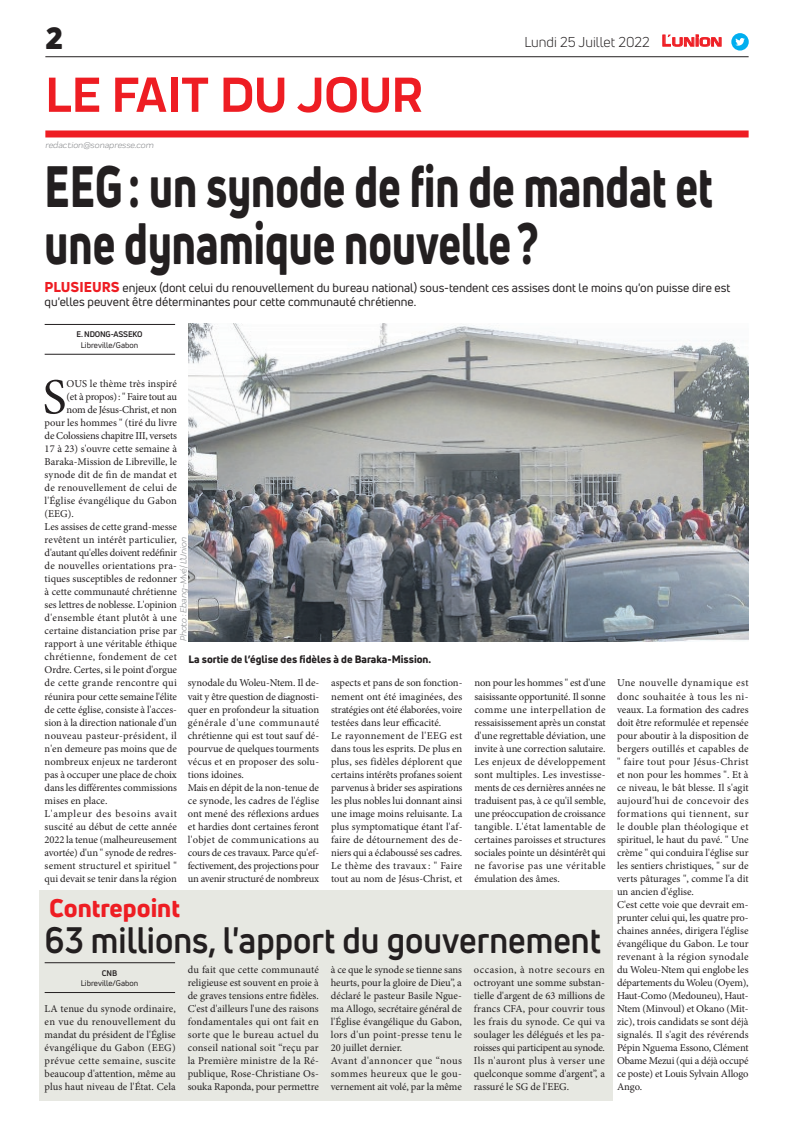
<style>
.page{position:relative;width:794px;height:1129px;background:#fff}
.page>*{position:absolute;margin:0;border:0;box-sizing:border-box;transform-origin:0 0}
.t1{font:800 57px/57px "Uni Neue";color:#231f20;scale:.75 1}
.t2{font:700 51px "Praktika";color:#ee1d23}
.t3{font:50.5px "Minion Pro";color:#231f20}
.t4{font:700 36px "Uni Neue";color:#231f20;scale:.93 1}
.t5{font:900 30px "Uni Neue";color:#231f20}
.t6{font:800 25px "Uni Neue";color:#ee1d23}
.t7{font:14px "Uni Neue";color:#231f20}
.t8{font:12px/14.4px "Uni Neue";color:#231f20}
.t9{font:10.5px/13px "Minion Pro";color:#231f20;text-align:justify}
.t10{font:10.5px "Minion Pro";letter-spacing:.02em;color:#231f20}
.t11{font:10.5px "Minion Pro";letter-spacing:-.02em;color:#231f20}
.t12{font:10.5px "Minion Pro";letter-spacing:.03em;color:#231f20}
.t13{font:800 10.5px "Uni Neue";color:#231f20}
.t14{font:10.5px "Minion Pro";letter-spacing:.025em;color:#231f20}
.t15{font:10.5px "Minion Pro";letter-spacing:-.03em;color:#231f20}
.t16{font:10.5px "Minion Pro";letter-spacing:.06em;color:#231f20}
.t17{font:10.5px "Minion Pro";letter-spacing:-.025em;color:#231f20}
.t18{font:italic 9px "Praktika";color:#818386}
.t19{font:8px "Uni Neue";color:#231f20}
.t20{font:700 8px "Uni Neue";letter-spacing:-.02em;color:#231f20}
.s1{font-family:"Eurostile";font-weight:600;font-size:14.9px;color:#ee1d23}
.s2{font-family:"Eurostile";font-weight:600;font-size:11.4px;color:#ee1d23}
.s3{font-weight:800;font-size:14px;color:#ee1d23}
</style>
<div class="page">
<div style="left:39px;top:890px;width:573px;height:210px;background:#e7e8e2"></div>
<hr style="left:45px;top:56px;width:703px;height:1px;background:#231f20">
<div style="left:45px;top:130px;width:703px;height:7px;background:#ee1d23"></div>
<svg style="left:662px;top:34px;width:60px;height:13px"></svg>
<div style="left:731px;top:33px;width:17px;height:18px;background:#00aeef;border-radius:50%"></div>
<svg style="left:735px;top:38px;width:10px;height:8px"></svg>
<hr style="left:45px;top:991px;width:130px;height:1px;background:#231f20">
<hr style="left:45px;top:962px;width:130px;height:1px;background:#231f20">
<hr style="left:45px;top:353px;width:130px;height:1px;background:#231f20">
<hr style="left:45px;top:324px;width:130px;height:1px;background:#231f20">
<img style="left:189px;top:323px;width:559px;height:318px">
<h3 class="t5" style="left:45px;top:17px;width:19px">2</h3>
<h2 class="t2" style="left:45px;top:54px;width:378px">LE FAIT DU JOUR</h2>
<p class="t18" style="left:45px;top:138px;width:110px">redaction@sonapresse.com</p>
<h3 class="t7" style="left:524px;top:33px;width:199px">Lundi 25 Juillet 2022 <span class="s1">L</span><span class="s2">UNION</span></h3>
<h1 class="t1" style="left:45px;top:157px;width:892px">EEG: un synode de fin de mandat et une dynamique nouvelle?</h1>
<p class="t8" style="left:45px;top:280px;width:687px"><span class="s3">PLUSIEURS</span> enjeux (dont celui du renouvellement du bureau national) sous-tendent ces assises dont le moins qu'on puisse dire est qu'elles peuvent être déterminantes pour cette communauté chrétienne.</p>
<p class="t20" style="left:76px;top:329px;width:68px">E. NDONG-ASSEKO</p>
<p class="t19" style="left:81px;top:340px;width:59px">Libreville/Gabon</p>
<h3 class="t3" style="left:43px;top:363px;width:26px">S</h3>
<p class="t9" style="left:67px;top:377px;width:112px">OUS le thème très inspiré</p>
<p class="t15" style="left:67px;top:390px;width:112px">(et à propos): " Faire tout au</p>
<p class="t17" style="left:67px;top:403px;width:112px">nom de Jésus-Christ, et non</p>
<p class="t9" style="left:45px;top:416px;width:134px">pour les hommes " (tiré du livre</p>
<p class="t11" style="left:45px;top:429px;width:134px">de Colossiens chapitre III, versets</p>
<p class="t9" style="left:45px;top:442px;width:134px">17 à 23) s'ouvre cette semaine à</p>
<p class="t9" style="left:45px;top:455px;width:134px">Baraka-Mission de Libreville, le</p>
<p class="t9" style="left:45px;top:468px;width:134px">synode dit de fin de mandat et</p>
<p class="t10" style="left:45px;top:481px;width:134px">de renouvellement de celui de</p>
<p class="t10" style="left:45px;top:494px;width:134px">l'Église évangélique du Gabon</p>
<p class="t9" style="left:45px;top:507px;width:31px">(EEG).</p>
<p class="t9" style="left:45px;top:520px;width:134px">Les assises de cette grand-messe</p>
<p class="t9" style="left:45px;top:533px;width:134px">revêtent un intérêt particulier,</p>
<p class="t11" style="left:45px;top:546px;width:134px">d'autant qu'elles doivent redéfinir</p>
<p class="t10" style="left:45px;top:559px;width:134px">de nouvelles orientations pra-</p>
<p class="t9" style="left:45px;top:572px;width:134px">tiques susceptibles de redonner</p>
<p class="t9" style="left:45px;top:585px;width:134px">à cette communauté chrétienne</p>
<p class="t9" style="left:45px;top:598px;width:134px">ses lettres de noblesse. L'opinion</p>
<p class="t10" style="left:45px;top:611px;width:134px">d'ensemble étant plutôt à une</p>
<p class="t9" style="left:45px;top:624px;width:134px">certaine distanciation prise par</p>
<p class="t9" style="left:45px;top:637px;width:134px">rapport à une véritable éthique</p>
<p class="t12" style="left:45px;top:650px;width:134px">chrétienne, fondement de cet</p>
<p class="t9" style="left:45px;top:663px;width:134px">Ordre. Certes, si le point d'orgue</p>
<p class="t14" style="left:45px;top:676px;width:134px">de cette grande rencontre qui</p>
<p class="t9" style="left:45px;top:689px;width:134px">réunira pour cette semaine l'élite</p>
<p class="t9" style="left:45px;top:702px;width:134px">de cette église, consiste à l'acces-</p>
<p class="t9" style="left:45px;top:715px;width:134px">sion à la direction nationale d'un</p>
<p class="t12" style="left:45px;top:728px;width:134px">nouveau pasteur-président, il</p>
<p class="t9" style="left:45px;top:741px;width:134px">n'en demeure pas moins que de</p>
<p class="t9" style="left:45px;top:754px;width:134px">nombreux enjeux ne tarderont</p>
<p class="t9" style="left:45px;top:767px;width:134px">pas à occuper une place de choix</p>
<p class="t9" style="left:45px;top:780px;width:134px">dans les différentes commissions</p>
<p class="t9" style="left:45px;top:793px;width:64px">mises en place.</p>
<p class="t16" style="left:45px;top:806px;width:134px">L'ampleur des besoins avait</p>
<p class="t9" style="left:45px;top:819px;width:134px">suscité au début de cette année</p>
<p class="t9" style="left:45px;top:832px;width:134px">2022 la tenue (malheureusement</p>
<p class="t9" style="left:45px;top:845px;width:134px">avortée) d'un " synode de redres-</p>
<p class="t9" style="left:45px;top:858px;width:134px">sement structurel et spirituel "</p>
<p class="t9" style="left:45px;top:871px;width:134px">qui devait se tenir dans la région</p>
<p class="t18" style="left:177px;top:641px;width:106px;rotate:-90deg">Photo : Ebang-Mvé/ L’Union</p>
<p class="t13" style="left:189px;top:652px;width:244px">La sortie de l’église des fidèles à de Baraka-Mission.</p>
<p class="t9" style="left:188px;top:676px;width:133px;text-align:left">synodale du Woleu-Ntem. Il de&shy;vait y être question de diagnosti&shy;quer en profondeur la situation générale d'une communauté chrétienne qui est tout sauf dé&shy;pourvue de quelques tourments vécus et en proposer des solu&shy;tions idoines.<br>Mais en dépit de la non-tenue de ce synode, les cadres de l'église ont mené des réflexions ardues et hardies dont certaines feront l'objet de communications au cours de ces travaux. Parce qu'ef&shy;fectivement, des projections pour un avenir structuré de nombreux</p>
<p class="t9" style="left:331px;top:676px;width:133px;text-align:left">aspects et pans de son fonction&shy;nement ont été imaginées, des stratégies ont été élaborées, voire testées dans leur efficacité.<br>Le rayonnement de l'EEG est dans tous les esprits. De plus en plus, ses fidèles déplorent que certains intérêts profanes soient parvenus à brider ses aspirations les plus nobles lui donnant ainsi une image moins reluisante. La plus symptomatique étant l'af&shy;faire de détournement des de&shy;niers qui a éclaboussé ses cadres.<br>Le thème des travaux : " Faire tout au nom de Jésus-Christ, et</p>
<p class="t9" style="left:474px;top:676px;width:133px">non pour les hommes " est d'une saisissante opportunité. Il sonne comme une interpellation de ressaisissement après un constat d'une regrettable déviation, une invite à une correction salutaire.<br>Les enjeux de développement sont multiples. Les investisse&shy;ments de ces dernières années ne traduisent pas, à ce qu'il semble, une préoccupation de croissance tangible. L'état lamentable de certaines paroisses et structures sociales pointe un désintérêt qui ne favorise pas une véritable émulation des âmes.</p>
<p class="t9" style="left:617px;top:676px;width:133px;text-align:left">Une nouvelle dynamique est donc souhaitée à tous les ni&shy;veaux. La formation des cadres doit être reformulée et repensée pour aboutir à la disposition de bergers outillés et capables de " faire tout pour Jésus-Christ et non pour les hommes ". Et à ce niveau, le bât blesse. Il s'agit aujourd'hui de concevoir des formations qui tiennent, sur le double plan théologique et spirituel, le haut du pavé. " Une crème " qui conduira l'église sur les sentiers christiques, " sur de verts pâturages ", comme l'a dit un ancien d'église.<br>C'est cette voie que devrait em&shy;prunter celui qui, les quatre pro&shy;chaines années, dirigera l'église évangélique du Gabon. Le tour revenant à la région synodale du Woleu-Ntem qui englobe les départements du Woleu (Oyem),<br>Haut-Como (Medouneu), Haut-<br>Ntem (Minvoul) et Okano (Mit&shy;zic), trois candidats se sont déjà signalés. Il s'agit des révérends<br>Pépin Nguema Essono, Clément<br>Obame Mezui (qui a déjà occupé ce poste) et Louis Sylvain Allogo<br>Ango.</p>
<h3 class="t6" style="left:49px;top:890px;width:132px">Contrepoint</h3>
<h3 class="t4" style="left:45px;top:917px;width:599px">63 millions, l'apport du gouvernement</h3>
<p class="t20" style="left:102px;top:967px;width:17px">CNB</p>
<p class="t19" style="left:81px;top:978px;width:59px">Libreville/Gabon</p>
<p class="t9" style="left:188px;top:962px;width:133px">du fait que cette communauté religieuse est souvent en proie à de graves tensions entre fidèles.<br>C'est d'ailleurs l'une des raisons fondamentales qui ont fait en sorte que le bureau actuel du conseil national soit “reçu par la Première ministre de la Ré&shy;publique, Rose-Christiane Os&shy;souka Raponda, pour permettre</p>
<p class="t9" style="left:331px;top:962px;width:133px;text-align:left">à ce que le synode se tienne sans heurts, pour la gloire de Dieu”, a déclaré le pasteur Basile Ngue&shy;ma Allogo, secrétaire général de l'Église évangélique du Gabon, lors d'un point-presse tenu le<br>20 juillet dernier.<br>Avant d'annoncer que “nous sommes heureux que le gou&shy;vernement ait volé, par la même</p>
<p class="t9" style="left:474px;top:962px;width:133px">occasion, à notre secours en octroyant une somme substan&shy;tielle d'argent de 63 millions de francs CFA, pour couvrir tous les frais du synode. Ce qui va soulager les délégués et les pa&shy;roisses qui participent au synode.<br>Ils n'auront plus à verser une quelconque somme d'argent”, a rassuré le SG de l'EEG.</p>
<p class="t9" style="left:45px;top:1001px;width:133px">LA tenue du synode ordinaire, en vue du renouvellement du mandat du président de l'Église évangélique du Gabon (EEG) prévue cette semaine, suscite beaucoup d'attention, même au plus haut niveau de l'État. Cela</p>
</div>
